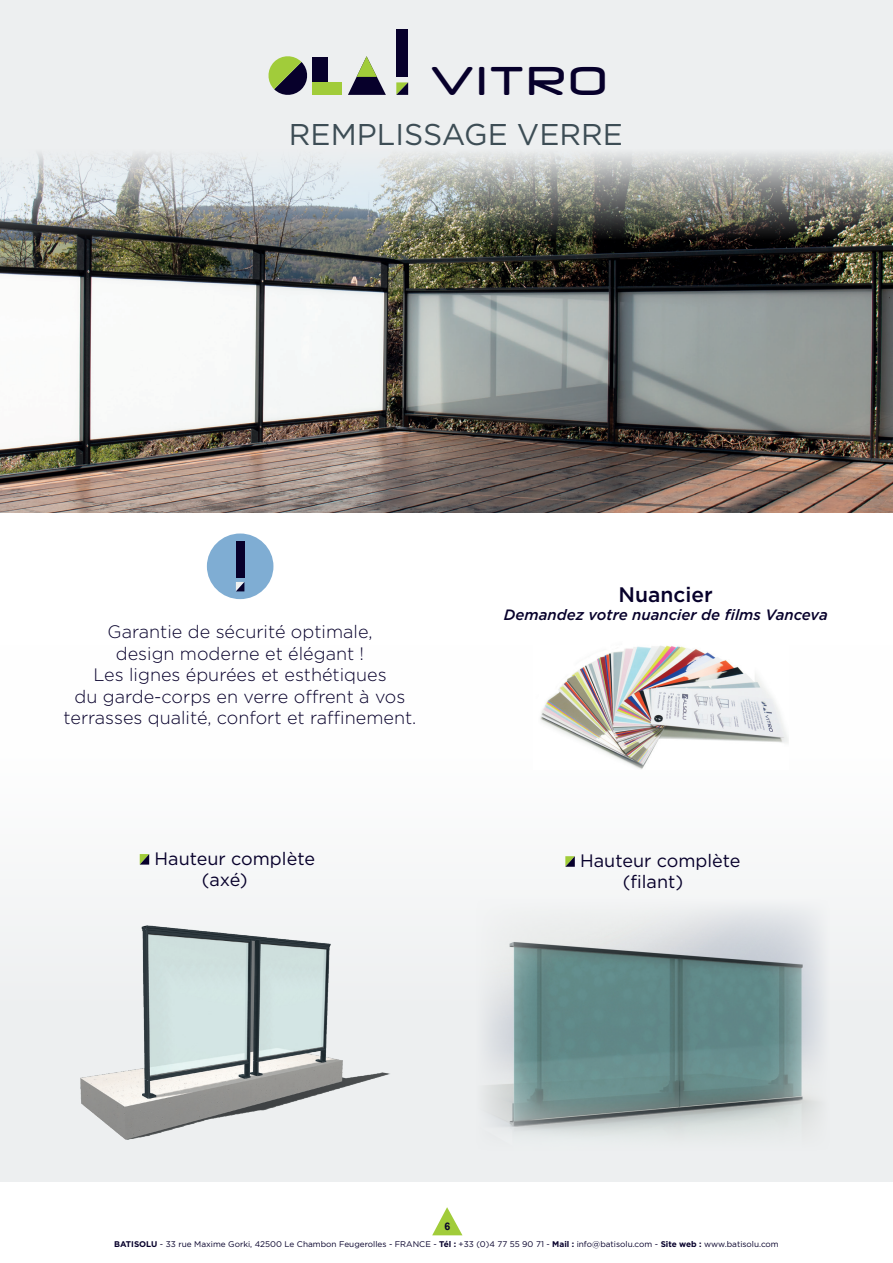
<style>
.page{position:relative;width:893px;height:1263px;background:#fff}
.page>*{position:absolute;margin:0;border:0;box-sizing:border-box;transform-origin:0 0}
.t1{font:47.25px "Neuropol";letter-spacing:.1em;color:#07002b}
.t2{font:30px "Gotham";color:#3d4d55}
.t3{font:500 21px "Gotham";color:#07002b}
.t4{font:300 18px/21.6px "Gotham";color:#07002b;text-align:center}
.t5{font:18px/21.6px "Gotham";color:#07002b}
.t6{font:italic 500 15px "Gotham";color:#07002b}
.t7{font:700 10.5px "Arial";color:#07002b}
.t8{font:8.25px "Gotham";color:#07002b}
.s1{font-weight:700}
</style>
<div class="page">
<svg style="left:432px;top:1207px;width:30px;height:28px"></svg>
<div style="left:0;top:645px;width:893px;height:537px;background:#f9f9fa"></div>
<img style="left:0;top:240px;width:893px;height:272px">
<svg style="left:0;top:0;width:893px;height:240px;fill:#edeff0"></svg>
<svg style="left:140px;top:854px;width:9px;height:11px"></svg>
<svg style="left:267px;top:54px;width:42px;height:43px"></svg>
<div style="left:312px;top:57px;width:16px;height:38px;background:#07002b"></div>
<div style="left:312px;top:82px;width:30px;height:13px;background:#a1cc3a"></div>
<svg style="left:348px;top:56px;width:38px;height:39px"></svg>
<div style="left:396px;top:29px;width:12px;height:48px;background:#07002b"></div>
<svg style="left:396px;top:82px;width:12px;height:13px"></svg>
<img style="left:81px;top:925px;width:310px;height:222px">
<img style="left:540px;top:645px;width:246px;height:124px">
<div style="left:207px;top:533px;width:66px;height:66px;background:#7fadd3;border-radius:50%"></div>
<div style="left:236px;top:541px;width:8px;height:36px;background:#07002b"></div>
<svg style="left:236px;top:582px;width:8px;height:9px"></svg>
<img style="left:456px;top:904px;width:394px;height:267px">
<svg style="left:565px;top:856px;width:10px;height:11px"></svg>
<h1 class="t1" style="left:432px;top:56px;width:176px">VITRO</h1>
<h2 class="t2" style="left:289px;top:115px;width:335px">REMPLISSAGE VERRE</h2>
<p class="t4" style="left:64px;top:620px;width:354px">Garantie de sécurité optimale,<br>design moderne et élégant !<br>Les lignes épurées et esthétiques<br>du garde-corps en verre offrent à vos terrasses qualité, confort et raffinement.</p>
<p class="t5" style="left:202px;top:847px;width:115px;text-indent:-47px">Hauteur complète (axé)</p>
<p class="t3" style="left:619px;top:580px;width:96px">Nuancier</p>
<p class="t6" style="left:504px;top:604px;width:325px">Demandez votre nuancier de films Vanceva</p>
<p class="t5" style="left:623px;top:849px;width:119px;text-indent:-42px">Hauteur complète (filant)</p>
<p class="t7" style="left:444px;top:1220px;width:7px">6</p>
<p class="t8" style="left:114px;top:1239px;width:666px"><span class="s1">BATISOLU</span> - 33 rue Maxime Gorki, 42500 Le Chambon Feugerolles - FRANCE - <span class="s1">Tél :</span> +33 (0)4 77 55 90 71 - <span class="s1">Mail :</span> info@batisolu.com - <span class="s1">Site web :</span> www.batisolu.com</p>
</div>
